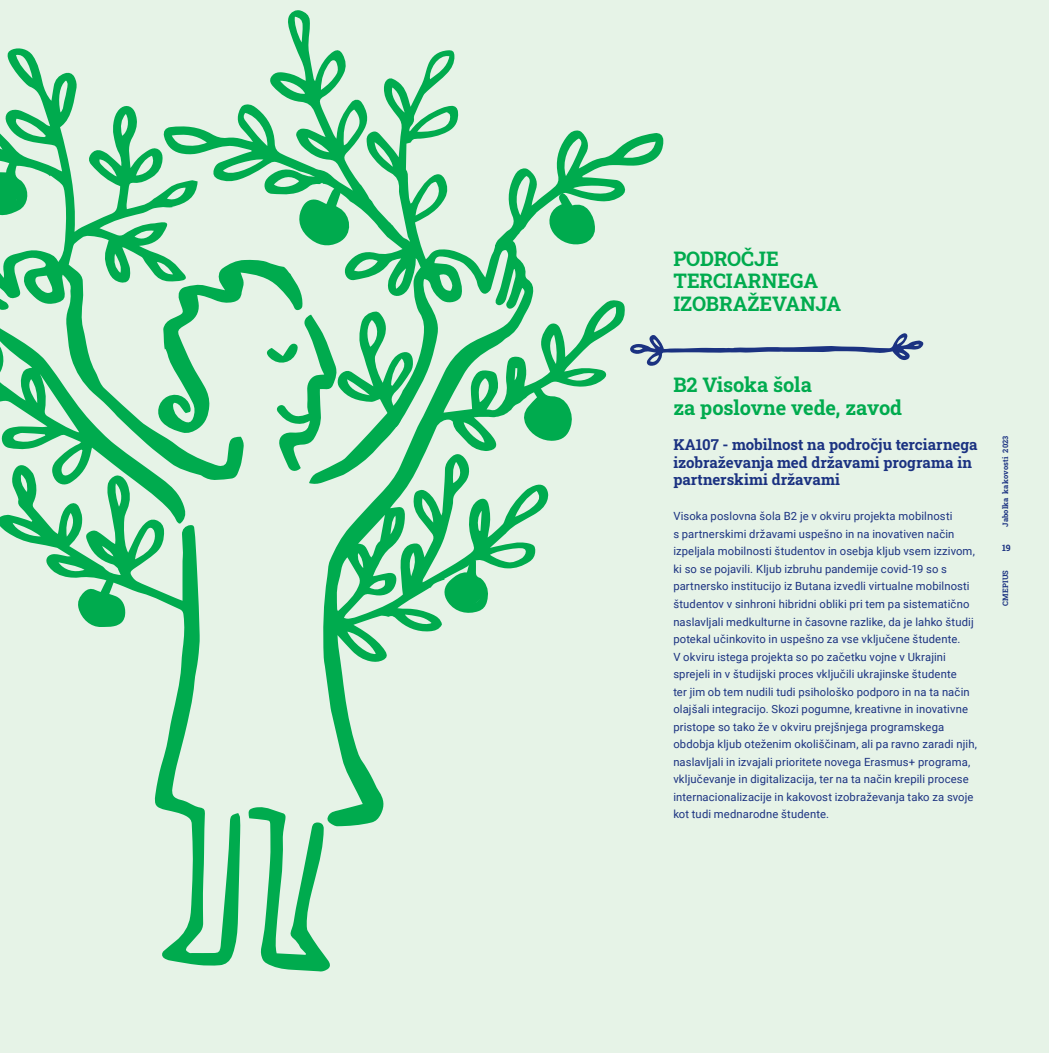
<style>
.page{position:relative;width:1049px;height:1053px;background:#fff}
.page>*{position:absolute;margin:0;border:0;box-sizing:border-box;transform-origin:0 0}
.t1{font:20px/22.5px "Roboto Slab";letter-spacing:-.005em;color:#00ab4e}
.t2{font:15px/17.5px "Roboto Slab";color:#1b3281}
.t3{font:11.25px/17.5px "Roboto";letter-spacing:.01em;color:#1b3281}
.t4{font:8.75px "Roboto Slab";color:#1b3281}
.t5{font:7.5px "Roboto Slab";letter-spacing:.02em;color:#1b3281}
</style>
<div class="page">
<div style="left:0;top:0;width:1049px;height:1052px;background:#e6f3e7"></div>
<svg style="left:244px;top:10px;width:66px;height:157px"></svg>
<svg style="left:309px;top:50px;width:316px;height:776px"></svg>
<svg style="left:0;top:48px;width:244px;height:414px"></svg>
<svg style="left:0;top:462px;width:240px;height:503px"></svg>
<svg style="left:248px;top:806px;width:84px;height:165px"></svg>
<svg style="left:155px;top:167px;width:266px;height:305px"></svg>
<svg style="left:495px;top:130px;width:168px;height:121px"></svg>
<svg style="left:630px;top:333px;width:293px;height:33px"></svg>
<h1 class="t1" style="left:673px;top:246px;width:169px">PODROČJE<br>TERCIARNEGA<br>IZOBRAŽEVANJA</h1>
<h1 class="t1" style="left:673px;top:373px;width:230px">B2 Visoka šola<br>za poslovne vede, zavod</h1>
<h2 class="t2" style="left:673px;top:436px;width:306px">KA107 - mobilnost na področju terciarnega izobraževanja med državami programa in partnerskimi državami</h2>
<p class="t3" style="left:673px;top:507px;width:305px">Visoka poslovna šola B2 je v okviru projekta mobilnosti<br>s partnerskimi državami uspešno in na inovativen način izpeljala mobilnosti študentov in osebja kljub vsem izzivom, ki so se pojavili. Kljub izbruhu pandemije covid-19 so s partnersko institucijo iz Butana izvedli virtualne mobilnosti študentov v sinhroni hibridni obliki pri tem pa sistematično naslavljali medkulturne in časovne razlike, da je lahko študij potekal učinkovito in uspešno za vse vključene študente.<br>V okviru istega projekta so po začetku vojne v Ukrajini sprejeli in v študijski proces vključili ukrajinske študente<br>ter jim ob tem nudili tudi psihološko podporo in na ta način olajšali integracijo. Skozi pogumne, kreativne in inovativne pristope so tako že v okviru prejšnjega programskega obdobja kljub oteženim okoliščinam, ali pa ravno zaradi njih, naslavljali in izvajali prioritete novega Erasmus+ programa, vključevanje in digitalizacija, ter na ta način krepili procese internacionalizacije in kakovost izobraževanja tako za svoje kot tudi mednarodne študente.</p>
<p class="t5" style="left:1000px;top:527px;width:93px;rotate:-90deg">Jabolka kakovosti 2023</p>
<p class="t4" style="left:1002px;top:541px;width:10px">19</p>
<p class="t5" style="left:1000px;top:605px;width:37px;rotate:-90deg">CMEPIUS</p>
</div>
